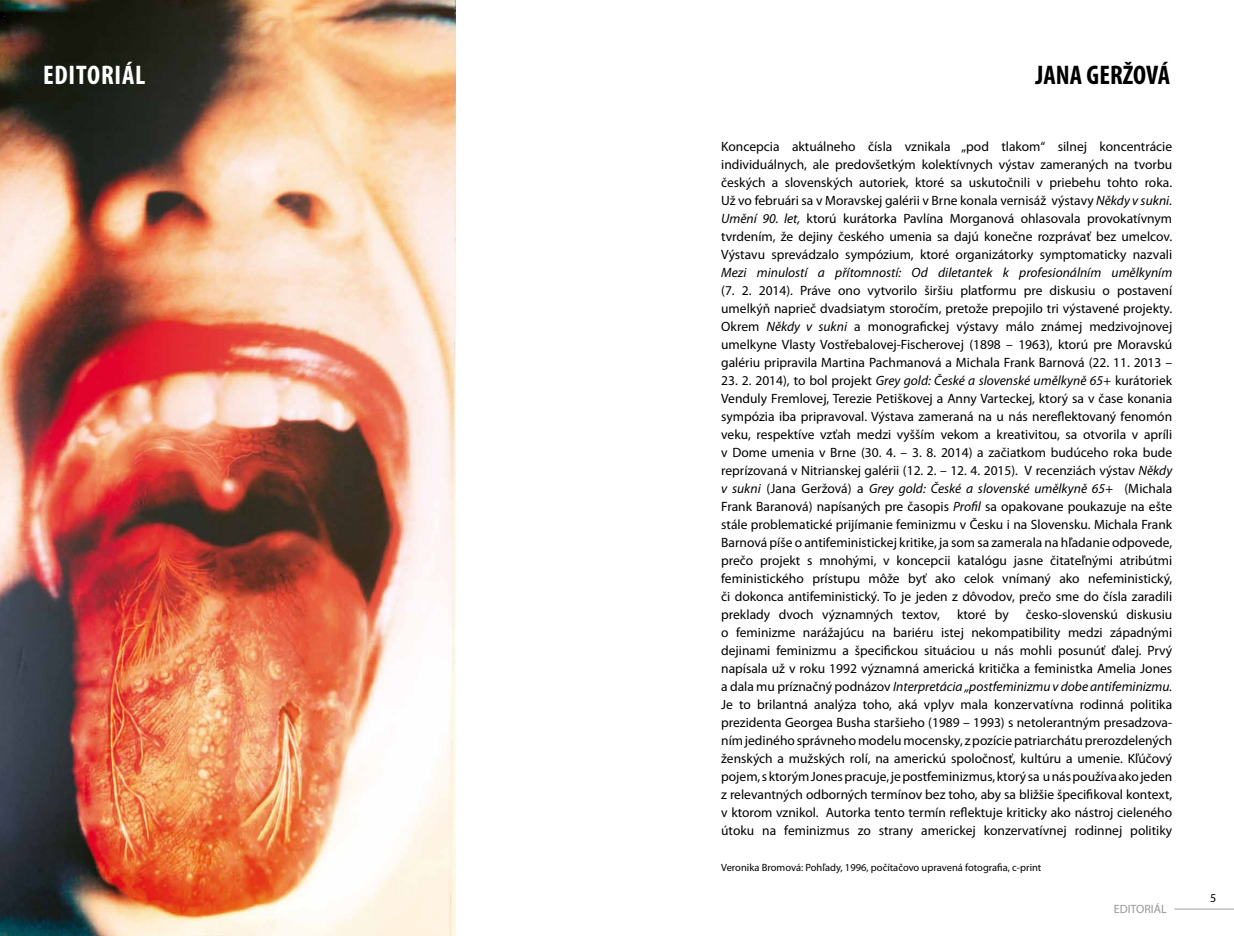
<style>
.page{position:relative;width:1234px;height:936px;background:#fff}
.page>*{position:absolute;margin:0;border:0;box-sizing:border-box;transform-origin:0 0}
.t1{font:700 condensed 27px "Myriad Pro";color:#000}
.t2{font:700 condensed 27px "Myriad Pro";letter-spacing:.03em;color:#fff}
.t3{font:13.5px/18px "Myriad Pro";color:#000;text-align:justify}
.t4{font:italic 13.5px "Myriad Pro";color:#000}
.t5{font:12px "Myriad Pro";color:#969799}
.t6{font:12px "Myriad Pro";color:#000}
.t7{font:10.5px "Myriad Pro";color:#000}
.s1{font-style:italic}
</style>
<div class="page">
<hr style="left:1174px;top:908px;width:59px;height:1px;background:#9c9e9f">
<img style="left:0;top:0;width:455px;height:935px">
<h1 class="t2" style="left:43px;top:60px;width:104px">Editoriál</h1>
<h1 class="t1" style="left:1035px;top:60px;width:136px">JANA GERŽOVÁ</h1>
<p class="t3" style="left:721px;top:138px;width:452px">Koncepcia aktuálneho čísla vznikala „pod tlakom“ silnej koncentrácie individuálnych, ale predovšetkým kolektívnych výstav zameraných na tvorbu českých a slovenských autoriek, ktoré sa uskutočnili v priebehu tohto roka.<br>Už vo februári sa v Moravskej galérii v Brne konala vernisáž výstavy <span class="s1">Někdy v sukni.<br>Umění 90. let,</span> ktorú kurátorka Pavlína Morganová ohlasovala provokatívnym tvrdením, že dejiny českého umenia sa dajú konečne rozprávať bez umelcov.<br>Výstavu sprevádzalo sympózium, ktoré organizátorky symptomaticky nazvali</p>
<p class="t4" style="left:721px;top:265px;width:452px">Mezi minulostí a přítomností: Od diletantek k profesionálním umělkyním</p>
<p class="t3" style="left:721px;top:282px;width:452px">(7. 2. 2014). Práve ono vytvorilo širšiu platformu pre diskusiu o postavení umelkýň naprieč dvadsiatym storočím, pretože prepojilo tri výstavené projekty.<br>Okrem <span class="s1">Někdy v sukni</span> a monografickej výstavy málo známej medzivojnovej umelkyne Vlasty Vostřebalovej-Fischerovej (1898 – 1963), ktorú pre Moravskú galériu pripravila Martina Pachmanová a Michala Frank Barnová (22. 11. 2013 –</p>
<p class="t3" style="left:721px;top:372px;width:452px">23. 2. 2014), to bol projekt <span class="s1">Grey gold: České a slovenské umělkyně 65+</span> kurátoriek Venduly Fremlovej, Terezie Petiškovej a Anny Varteckej, ktorý sa v čase konania sympózia iba pripravoval. Výstava zameraná na u nás nereflektovaný fenomón veku, respektíve vzťah medzi vyšším vekom a kreativitou, sa otvorila v apríli v Dome umenia v Brne (30. 4. – 3. 8. 2014) a začiatkom budúceho roka bude reprízovaná v Nitrianskej galérii (12. 2. – 12. 4. 2015). V recenziách výstav <span class="s1">Někdy v sukni</span> (Jana Geržová) a <span class="s1">Grey gold: České a slovenské umělkyně 65+</span> (Michala Frank Baranová) napísaných pre časopis <span class="s1">Profil</span> sa opakovane poukazuje na ešte stále problematické prijímanie feminizmu v Česku i na Slovensku. Michala Frank Barnová píše o antifeministickej kritike, ja som sa zamerala na hľadanie odpovede, prečo projekt s mnohými, v koncepcii katalógu jasne čitateľnými atribútmi feministického prístupu môže byť ako celok vnímaný ako nefeministický, či dokonca antifeministický. To je jeden z dôvodov, prečo sme do čísla zaradili preklady dvoch významných textov,</p>
<p class="t3" style="left:721px;top:606px;width:452px;text-indent:305px">česko-slovenskú diskusiu o feminizme narážajúcu na bariéru istej nekompatibility medzi západnými dejinami feminizmu a špecifickou situáciou u nás mohli posunúť ďalej. Prvý napísala už v roku 1992 významná americká kritička a feministka Amelia Jones a dala mu príznačný podnázov <span class="s1">Interpretácia „postfeminizmu v dobe antifeminizmu.<br></span>Je to brilantná analýza toho, aká vplyv mala konzervatívna rodinná politika prezidenta Georgea Busha staršieho (1989 – 1993) s netolerantným presadzova&shy;ním jediného správneho modelu mocensky, z pozície patriarchátu prerozdelených ženských a mužských rolí, na americkú spoločnosť, kultúru a umenie. Kľúčový pojem, s ktorým Jones pracuje, je postfeminizmus, ktorý sa u nás používa ako jeden z relevantných odborných termínov bez toho, aby sa bližšie špecifikoval kontext, v ktorom vznikol. Autorka tento termín reflektuje kriticky ako nástroj cieleného útoku na feminizmus zo strany americkej konzervatívnej rodinnej politiky</p>
<p class="t3" style="left:956px;top:606px;width:53px">ktoré by</p>
<p class="t7" style="left:721px;top:862px;width:321px">Veronika Bromová: Pohľady, 1996, počítačovo upravená fotografia, c-print</p>
<p class="t5" style="left:1113px;top:902px;width:55px">EDITORIÁL</p>
<p class="t6" style="left:1209px;top:891px;width:8px">5</p>
</div>
